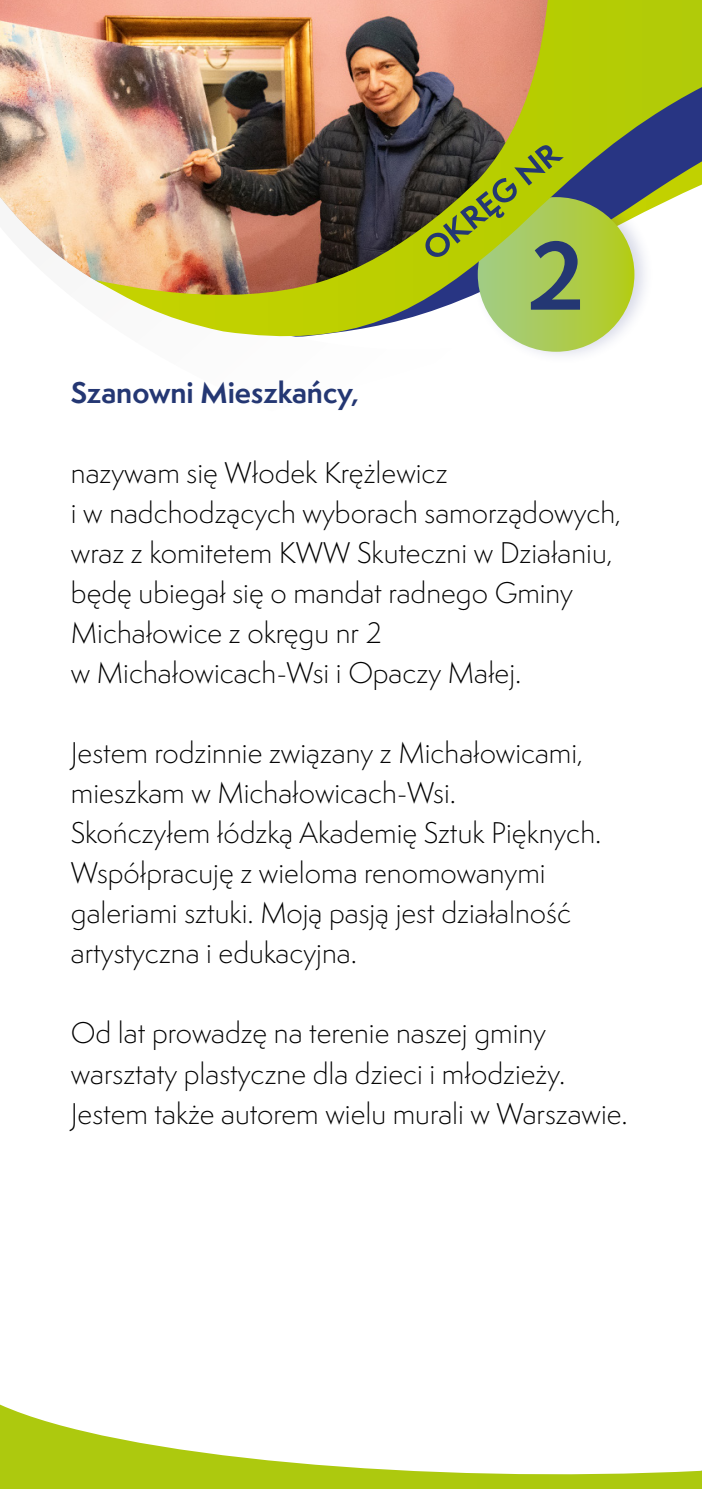
<style>
.page{position:relative;width:702px;height:1489px;background:#fff}
.page>*{position:absolute;margin:0;border:0;box-sizing:border-box;transform-origin:0 0}
.t1{font:700 90px "Semplicita Pro";color:#243773}
.t2{font:300 27.5px/40px "Semplicita Pro";color:#000}
.t3{font:700 27.5px "Semplicita Pro";color:#243773}
</style>
<div class="page">
<img style="left:0;top:0;width:95px;height:281px">
<img style="left:95px;top:0;width:607px;height:337px">
<svg style="left:424px;top:143px;width:210px;height:209px;background:#99ad55"></svg>
<svg style="left:0;top:1404px;width:702px;height:84px"></svg>
<p class="t3" style="left:71px;top:372px;width:290px">Szanowni Mieszkańcy,</p>
<h1 class="t1" style="left:528px;top:208px;width:58px">2</h1>
<p class="t2" style="left:71px;top:453px;width:551px">nazywam się Włodek Krężlewicz<br>i w nadchodzących wyborach samorządowych, wraz z komitetem KWW Skuteczni w Działaniu, będę ubiegał się o mandat radnego Gminy Michałowice z okręgu nr 2<br>w Michałowicach-Wsi i Opaczy Małej.</p>
<p class="t2" style="left:71px;top:733px;width:532px">Jestem rodzinnie związany z Michałowicami, mieszkam w Michałowicach-Wsi.<br>Skończyłem łódzką Akademię Sztuk Pięknych.<br>Współpracuję z wieloma renomowanymi galeriami sztuki. Moją pasją jest działalność artystyczna i edukacyjna.</p>
<p class="t2" style="left:71px;top:1013px;width:558px">Od lat prowadzę na terenie naszej gminy warsztaty plastyczne dla dzieci i młodzieży.<br>Jestem także autorem wielu murali w Warszawie.</p>
</div>
